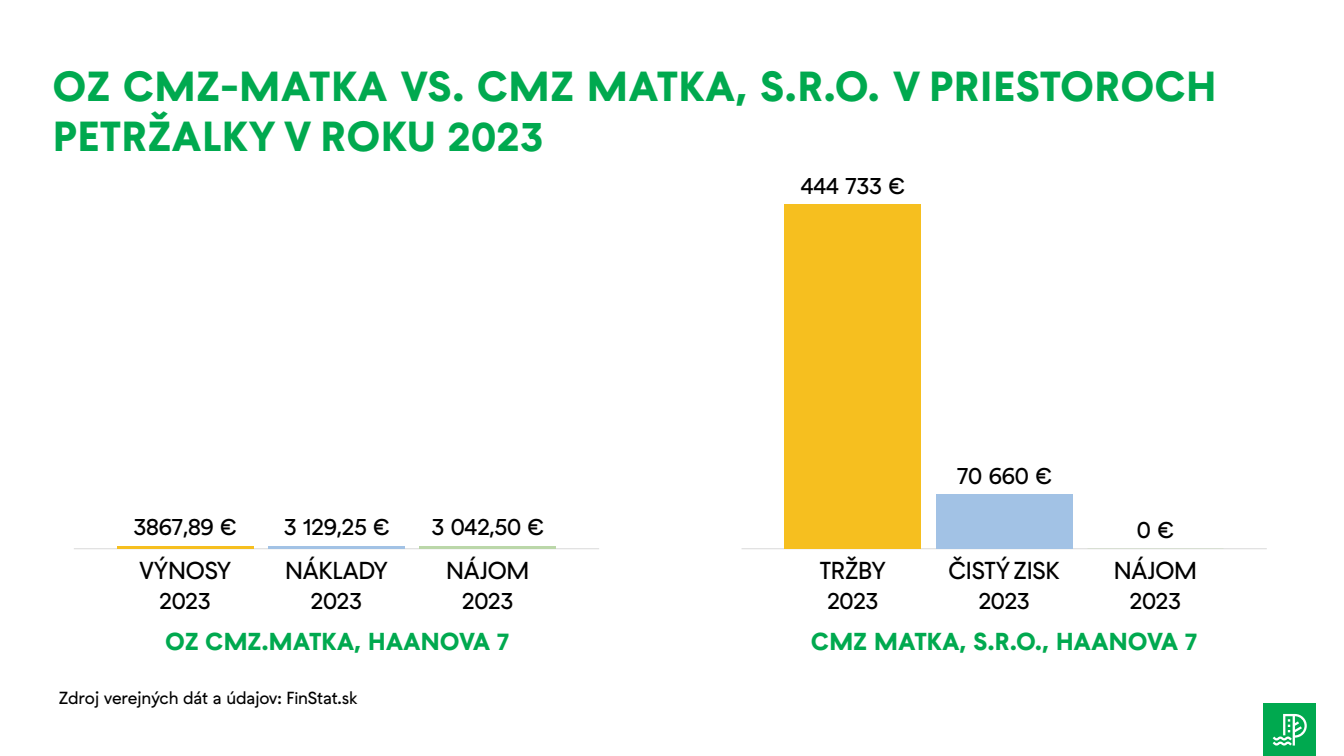
<style>
.page{position:relative;width:1344px;height:756px;background:#fff}
.page>*{position:absolute;margin:0;border:0;box-sizing:border-box;transform-origin:0 0}
.t1{font:700 42px/50.4px "Petrzalka";color:#00a94f}
.t2{font:24.5px/29.4px "Petrzalka";letter-spacing:-.01em;color:#000;text-align:center}
.t3{font:700 24.5px "Petrzalka";letter-spacing:-.01em;color:#00a94f}
.t4{font:17.5px "Petrzalka";letter-spacing:-.01em;color:#000}
</style>
<div class="page">
<div style="left:1263px;top:704px;width:53px;height:52px;background:#00a94f"></div>
<svg style="left:1273px;top:714px;width:34px;height:32px"></svg>
<hr style="left:74px;top:548px;width:525px;height:1px;background:#d9d9d9">
<hr style="left:742px;top:548px;width:525px;height:1px;background:#d9d9d9">
<div style="left:936px;top:494px;width:137px;height:55px;background:#a2c2e5"></div>
<div style="left:785px;top:204px;width:136px;height:345px;background:#f6bf1f"></div>
<hr style="left:420px;top:546px;width:136px;height:3px;background:#bbd7a9">
<hr style="left:268px;top:546px;width:137px;height:3px;background:#a2c2e5">
<hr style="left:117px;top:546px;width:136px;height:3px;background:#f6bf1f">
<h1 class="t1" style="left:52px;top:59px;width:1166px">OZ CMZ-MATKA VS. CMZ MATKA, S.R.O. V PRIESTOROCH<br>PETRŽALKY V ROKU 2023</h1>
<p class="t2" style="left:133px;top:510px;width:105px">3867,89 €</p>
<p class="t2" style="left:284px;top:510px;width:107px">3 129,25 €</p>
<p class="t2" style="left:431px;top:510px;width:114px">3 042,50 €</p>
<p class="t2" style="left:801px;top:169px;width:106px">444 733 €</p>
<p class="t2" style="left:957px;top:459px;width:96px">70 660 €</p>
<p class="t2" style="left:1137px;top:513px;width:39px">0 €</p>
<p class="t2" style="left:139px;top:554px;width:93px">VÝNOSY<br>2023</p>
<p class="t2" style="left:285px;top:554px;width:104px">NÁKLADY<br>2023</p>
<p class="t2" style="left:446px;top:554px;width:85px">NÁJOM<br>2023</p>
<p class="t2" style="left:820px;top:554px;width:68px">TRŽBY<br>2023</p>
<p class="t2" style="left:949px;top:554px;width:113px">ČISTÝ ZISK<br>2023</p>
<p class="t2" style="left:1114px;top:554px;width:85px">NÁJOM<br>2023</p>
<p class="t3" style="left:165px;top:620px;width:346px">OZ CMZ.MATKA, HAANOVA 7</p>
<p class="t3" style="left:811px;top:620px;width:388px">CMZ MATKA, S.R.O., HAANOVA 7</p>
<p class="t4" style="left:59px;top:683px;width:300px">Zdroj verejných dát a údajov: FinStat.sk</p>
</div>
